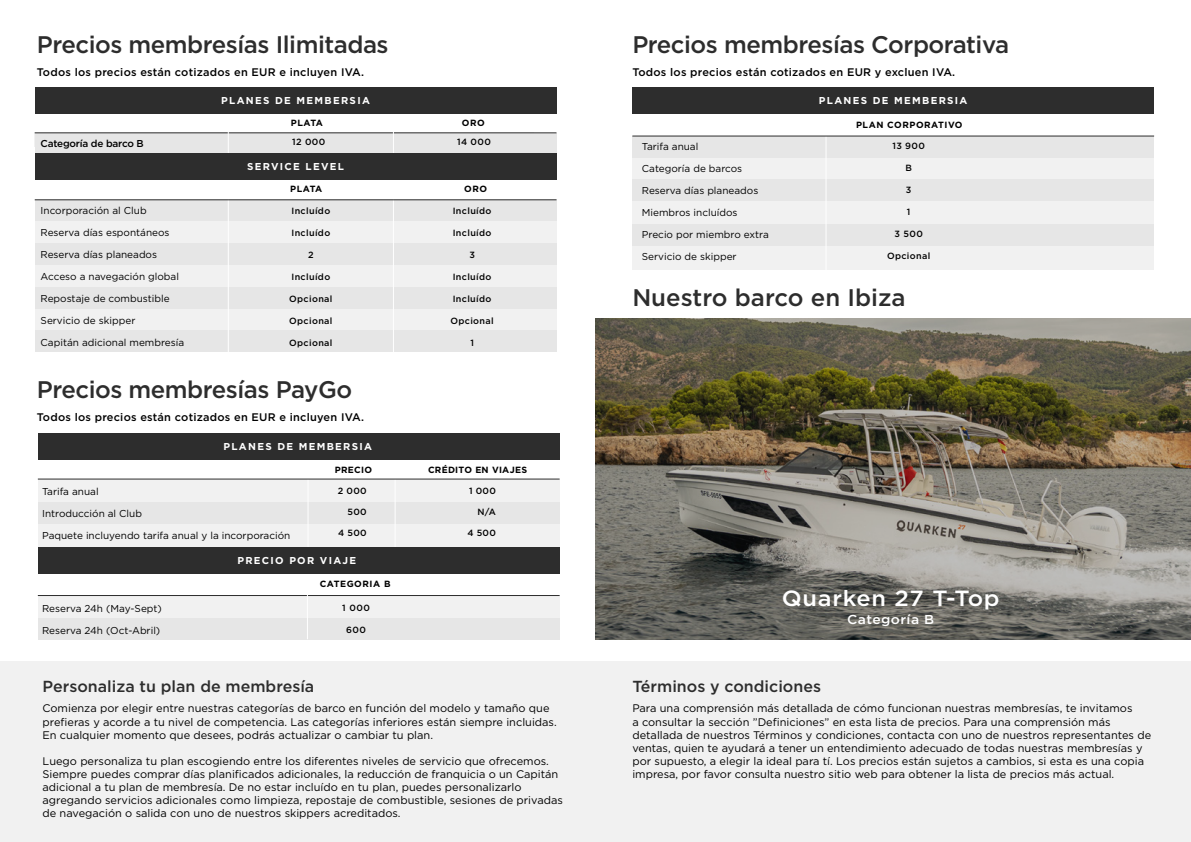
<style>
.page{position:relative;width:1191px;height:842px;background:#fff}
.page>*{position:absolute;margin:0;border:0;box-sizing:border-box;transform-origin:0 0}
.t1{font:500 24px "Gotham";letter-spacing:-.02em;color:#2d2d2d}
.t2{font:500 24px "Gotham";color:#2d2d2d}
.t3{font:500 22px "Gotham";letter-spacing:.03em;color:#fff;scale:1.07 1}
.t4{font:500 16px "Gotham";color:#2d2d2d}
.t5{font:500 13px "Gotham";letter-spacing:.03em;color:#fff;scale:1.07 1}
.t6{font:11px/13px "Gotham";color:#000}
.t7{font:500 11px "Gotham";letter-spacing:.02em;color:#000}
.t8{font:10px "Gotham";color:#000}
.t9{font:700 10px "Gotham";letter-spacing:.13em;color:#fff}
.t10{font:500 10px "Gotham";letter-spacing:-.02em;color:#000}
.t11{font:500 9px "Gotham";letter-spacing:.04em;color:#000}
.t12{font:700 9px "Gotham";letter-spacing:.05em;color:#000}
.t13{font:700 9px "Gotham";letter-spacing:.03em;color:#000}
</style>
<div class="page">
<div style="left:632px;top:139px;width:522px;height:130px;background:#f1f1f1"></div>
<div style="left:632px;top:225px;width:522px;height:21px;background:#e6e6e6"></div>
<div style="left:632px;top:87px;width:522px;height:27px;background:#2d2d2d"></div>
<div style="left:632px;top:136px;width:522px;height:21px;background:#e6e6e6"></div>
<div style="left:632px;top:179px;width:522px;height:21px;background:#e6e6e6"></div>
<hr style="left:825px;top:133px;width:1px;height:144px;background:#fff">
<hr style="left:632px;top:136px;width:522px;height:1px;background:#2d2d2d">
<div style="left:0;top:662px;width:1191px;height:180px;background:#f1f1f1"></div>
<div style="left:38px;top:596px;width:521px;height:24px;background:#f1f1f1"></div>
<div style="left:38px;top:618px;width:521px;height:21px;background:#e6e6e6"></div>
<div style="left:38px;top:479px;width:521px;height:68px;background:#f1f1f1"></div>
<div style="left:38px;top:502px;width:521px;height:22px;background:#e6e6e6"></div>
<hr style="left:395px;top:463px;width:1px;height:86px;background:#fff">
<hr style="left:308px;top:466px;width:1px;height:83px;background:#fff">
<div style="left:38px;top:433px;width:521px;height:26px;background:#2d2d2d"></div>
<div style="left:38px;top:548px;width:521px;height:26px;background:#2d2d2d"></div>
<hr style="left:38px;top:595px;width:521px;height:1px;background:#2d2d2d">
<hr style="left:307px;top:593px;width:1px;height:46px;background:#fff">
<hr style="left:38px;top:479px;width:521px;height:1px;background:#2d2d2d">
<div style="left:35px;top:200px;width:521px;height:150px;background:#f1f1f1"></div>
<div style="left:35px;top:133px;width:521px;height:21px;background:#e6e6e6"></div>
<div style="left:35px;top:200px;width:521px;height:21px;background:#e6e6e6"></div>
<div style="left:35px;top:243px;width:521px;height:21px;background:#e6e6e6"></div>
<div style="left:35px;top:287px;width:521px;height:21px;background:#e6e6e6"></div>
<hr style="left:35px;top:133px;width:521px;height:1px;background:#2d2d2d">
<div style="left:35px;top:331px;width:521px;height:21px;background:#e6e6e6"></div>
<hr style="left:393px;top:120px;width:1px;height:239px;background:#fff">
<hr style="left:228px;top:119px;width:1px;height:240px;background:#fff">
<div style="left:35px;top:154px;width:521px;height:26px;background:#2d2d2d"></div>
<div style="left:35px;top:87px;width:521px;height:27px;background:#2d2d2d"></div>
<hr style="left:35px;top:200px;width:521px;height:1px;background:#2d2d2d">
<svg style="left:595px;top:319px;width:596px;height:321px;background:#736e5e"></svg>
<h1 class="t1" style="left:37px;top:31px;width:353px">Precios membresías Ilimitadas</h1>
<p class="t7" style="left:37px;top:66px;width:328px">Todos los precios están cotizados en EUR e incluyen IVA.</p>
<p class="t10" style="left:41px;top:138px;width:105px">Categoría de barco B</p>
<p class="t8" style="left:41px;top:206px;width:108px">Incorporación al Club</p>
<p class="t8" style="left:41px;top:228px;width:130px">Reserva días espontáneos</p>
<p class="t8" style="left:41px;top:250px;width:118px">Reserva días planeados</p>
<p class="t8" style="left:41px;top:272px;width:140px">Acceso a navegación global</p>
<p class="t8" style="left:41px;top:294px;width:131px">Repostaje de combustible</p>
<p class="t8" style="left:41px;top:316px;width:96px">Servicio de skipper</p>
<p class="t8" style="left:41px;top:338px;width:145px">Capitán adicional membresía</p>
<p class="t9" style="left:221px;top:95px;width:150px">PLANES DE MEMBERSIA</p>
<p class="t12" style="left:291px;top:118px;width:34px">PLATA</p>
<p class="t12" style="left:462px;top:118px;width:24px">ORO</p>
<p class="t11" style="left:292px;top:137px;width:35px">12 000</p>
<p class="t11" style="left:457px;top:137px;width:35px">14 000</p>
<p class="t9" style="left:247px;top:161px;width:98px">SERVICE LEVEL</p>
<p class="t11" style="left:291px;top:205px;width:40px">Incluído</p>
<p class="t11" style="left:453px;top:205px;width:40px">Incluído</p>
<p class="t11" style="left:291px;top:227px;width:40px">Incluído</p>
<p class="t11" style="left:453px;top:227px;width:40px">Incluído</p>
<p class="t11" style="left:308px;top:249px;width:7px">2</p>
<p class="t11" style="left:469px;top:249px;width:7px">3</p>
<p class="t11" style="left:291px;top:271px;width:40px">Incluído</p>
<p class="t11" style="left:453px;top:271px;width:40px">Incluído</p>
<p class="t11" style="left:289px;top:293px;width:45px">Opcional</p>
<p class="t11" style="left:453px;top:293px;width:40px">Incluído</p>
<p class="t11" style="left:289px;top:315px;width:45px">Opcional</p>
<p class="t11" style="left:450px;top:315px;width:45px">Opcional</p>
<p class="t11" style="left:289px;top:337px;width:45px">Opcional</p>
<p class="t11" style="left:470px;top:337px;width:5px">1</p>
<p class="t12" style="left:290px;top:184px;width:34px">PLATA</p>
<p class="t12" style="left:464px;top:184px;width:24px">ORO</p>
<h1 class="t1" style="left:37px;top:376px;width:317px">Precios membresías PayGo</h1>
<p class="t7" style="left:37px;top:411px;width:328px">Todos los precios están cotizados en EUR e incluyen IVA.</p>
<p class="t9" style="left:223px;top:441px;width:150px">PLANES DE MEMBERSIA</p>
<p class="t12" style="left:335px;top:464px;width:39px">PRECIO</p>
<p class="t13" style="left:428px;top:464px;width:101px">CRÉDITO EN VIAJES</p>
<p class="t8" style="left:42px;top:487px;width:58px">Tarifa anual</p>
<p class="t8" style="left:42px;top:509px;width:101px">Introducción al Club</p>
<p class="t8" style="left:42px;top:531px;width:250px">Paquete incluyendo tarifa anual y la incorporación</p>
<p class="t11" style="left:338px;top:486px;width:30px">2 000</p>
<p class="t11" style="left:469px;top:486px;width:28px">1 000</p>
<p class="t11" style="left:347px;top:507px;width:21px">500</p>
<p class="t11" style="left:477px;top:507px;width:20px">N/A</p>
<p class="t11" style="left:338px;top:528px;width:30px">4 500</p>
<p class="t11" style="left:467px;top:528px;width:30px">4 500</p>
<p class="t9" style="left:237px;top:555px;width:120px">PRECIO POR VIAJE</p>
<p class="t8" style="left:42px;top:604px;width:121px">Reserva 24h (May-Sept)</p>
<p class="t8" style="left:42px;top:626px;width:120px">Reserva 24h (Oct-Abril)</p>
<p class="t12" style="left:320px;top:579px;width:72px">CATEGORIA B</p>
<p class="t11" style="left:342px;top:602px;width:29px">1 000</p>
<p class="t11" style="left:346px;top:624px;width:22px">600</p>
<h3 class="t4" style="left:43px;top:678px;width:273px">Personaliza tu plan de membresía</h3>
<p class="t6" style="left:43px;top:703px;width:516px">Comienza por elegir entre nuestras categorías de barco en función del modelo y tamaño que prefieras y acorde a tu nivel de competencia. Las categorías inferiores están siempre incluidas.<br>En cualquier momento que desees, podrás actualizar o cambiar tu plan.</p>
<p class="t6" style="left:43px;top:755px;width:522px">Luego personaliza tu plan escogiendo entre los diferentes niveles de servicio que ofrecemos.<br>Siempre puedes comprar días planificados adicionales, la reducción de franquicia o un Capitán adicional a tu plan de membresía. De no estar incluído en tu plan, puedes personalizarlo agregando servicios adicionales como limpieza, repostaje de combustible, sesiones de privadas de navegación o salida con uno de nuestros skippers acreditados.</p>
<h1 class="t1" style="left:632px;top:31px;width:378px">Precios membresías Corporativa</h1>
<p class="t7" style="left:632px;top:66px;width:324px">Todos los precios están cotizados en EUR y excluen IVA.</p>
<p class="t9" style="left:819px;top:95px;width:150px">PLANES DE MEMBERSIA</p>
<p class="t8" style="left:642px;top:142px;width:58px">Tarifa anual</p>
<p class="t8" style="left:642px;top:164px;width:102px">Categoría de barcos</p>
<p class="t8" style="left:642px;top:186px;width:118px">Reserva días planeados</p>
<p class="t8" style="left:642px;top:208px;width:97px">Miembros incluídos</p>
<p class="t8" style="left:642px;top:230px;width:128px">Precio por miembro extra</p>
<p class="t8" style="left:642px;top:252px;width:96px">Servicio de skipper</p>
<p class="t12" style="left:856px;top:120px;width:108px">PLAN CORPORATIVO</p>
<p class="t11" style="left:892px;top:141px;width:34px">13 900</p>
<p class="t11" style="left:905px;top:163px;width:8px">B</p>
<p class="t11" style="left:906px;top:185px;width:7px">3</p>
<p class="t11" style="left:907px;top:207px;width:5px">1</p>
<p class="t11" style="left:894px;top:229px;width:30px">3 500</p>
<p class="t11" style="left:887px;top:251px;width:45px">Opcional</p>
<h1 class="t2" style="left:632px;top:284px;width:275px">Nuestro barco en Ibiza</h1>
<h2 class="t3" style="left:781px;top:586px;width:205px">Quarken 27 T-Top</h2>
<p class="t5" style="left:847px;top:612px;width:83px">Categoría B</p>
<h3 class="t4" style="left:632px;top:678px;width:190px">Términos y condiciones</h3>
<p class="t6" style="left:632px;top:703px;width:520px">Para una comprensión más detallada de cómo funcionan nuestras membresías, te invitamos<br>a consultar la sección ”Definiciones” en esta lista de precios. Para una comprensión más detallada de nuestros Términos y condiciones, contacta con uno de nuestros representantes de ventas, quien te ayudará a tener un entendimiento adecuado de todas nuestras membresías y por supuesto, a elegir la ideal para tí. Los precios están sujetos a cambios, si esta es una copia impresa, por favor consulta nuestro sitio web para obtener la lista de precios más actual.</p>
</div>
